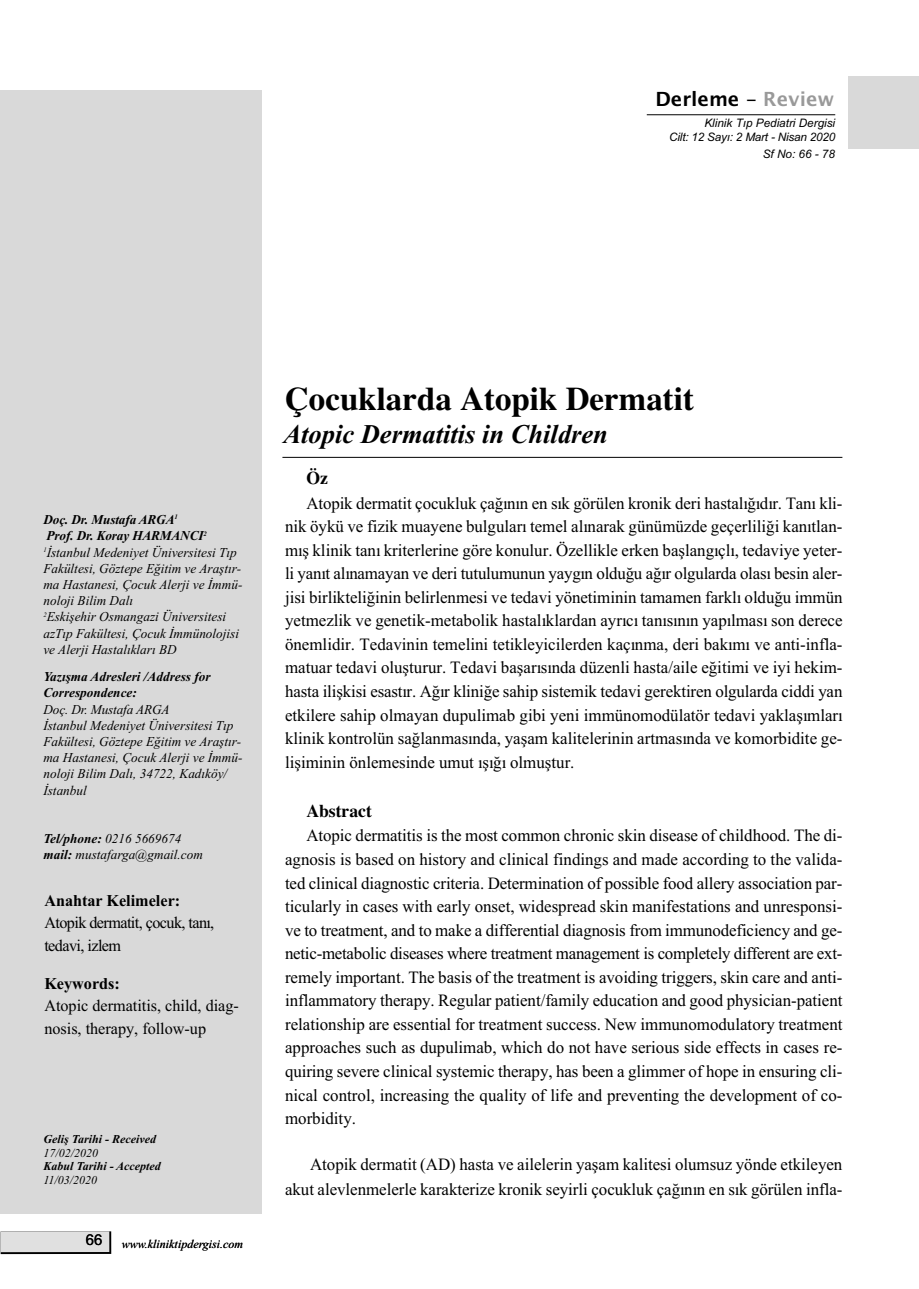
<style>
.page{position:relative;width:919px;height:1289px;background:#fff}
.page>*{position:absolute;margin:0;border:0;box-sizing:border-box;transform-origin:0 0}
.t1{font:700 33px "Times";color:#000}
.t2{font:italic 700 27px "Times New Roman";color:#000}
.t3{font:700 19.5px "Lucida Grande";color:#000}
.t4{font:700 18px "Times";color:#000}
.t5{font:17.25px/23.5px "Times New Roman";color:#000;text-align:justify}
.t6{font:16.5px/22.5px "Times New Roman";color:#000}
.t7{font:16.5px/22.5px "Times New Roman";letter-spacing:-.035em;color:#000}
.t8{font:700 16.5px "Times New Roman";color:#000}
.t9{font:15px "Arial";color:#000}
.t10{font:italic 13.5px/16.2px "Times New Roman";color:#000}
.t11{font:italic 700 13.5px/16.2px "Times New Roman";color:#000}
.t12{font:italic 12px "Times New Roman";color:#000}
.t13{font:italic 700 12px "Times New Roman";color:#000}
.t14{font:italic 11.7px/14.1px "Arial";color:#000;text-align:right}
.s1{font-weight:400}
.s2{color:#999}
.s3{font-weight:700}
</style>
<div class="page">
<div style="left:0;top:91px;width:261px;height:1123px;background:#d9d9d9"></div>
<div style="left:848px;top:77px;width:70px;height:72px;background:#d9d9d9"></div>
<hr style="left:282px;top:457px;width:560px;height:1px;background:#000">
<hr style="left:646px;top:114px;width:189px;height:1px;background:#000">
<div style="left:1px;top:1231px;width:110px;height:22px;background:#484848"></div>
<div style="left:1px;top:1231px;width:108px;height:21px;background:#e0e0e0"></div>
<p class="t3" style="left:655px;top:88px;width:180px">Derleme <span class="s1">-</span> <span class="s2">Review</span></p>
<p class="t14" style="left:669px;top:117px;width:167px">Klinik Tıp Pediatri Dergisi<br>Cilt: 12 Sayı: 2 Mart - Nisan 2020</p>
<p class="t14" style="left:762px;top:148px;width:74px">Sf No: 66 - 78</p>
<p class="t10" style="left:43px;top:512px;width:200px"><span class="s3">Doç. Dr. Mustafa ARGA</span><sup>1<br></sup><span class="s3">Prof. Dr. Koray HARMANCI</span><sup>2<br></sup><sup>1</sup>İstanbul Medeniyet Üniversitesi Tıp<br>Fakültesi, Göztepe Eğitim ve Araştır&shy;ma Hastanesi, Çocuk Alerji ve İmmü&shy;noloji Bilim Dalı<br><sup>2</sup>Eskişehir Osmangazi Üniversitesi azTıp Fakültesi, Çocuk İmmünolojisi ve Alerji Hastalıkları BD</p>
<p class="t11" style="left:43px;top:669px;width:168px">Yazışma Adresleri /Address for<br>Correspondence:</p>
<p class="t10" style="left:43px;top:702px;width:200px">Doç. Dr. Mustafa ARGA<br>İstanbul Medeniyet Üniversitesi Tıp<br>Fakültesi, Göztepe Eğitim ve Araştır&shy;ma Hastanesi, Çocuk Alerji ve İmmü&shy;noloji Bilim Dalı, 34722, Kadıköy/<br>İstanbul</p>
<p class="t10" style="left:43px;top:831px;width:161px"><span class="s3">Tel/phone:</span> 0216 5669674 <span class="s3">mail:</span> mustafarga@gmail.com</p>
<p class="t8" style="left:44px;top:890px;width:137px">Anahtar Kelimeler:</p>
<p class="t7" style="left:44px;top:912px;width:171px">Atopik dermatit, çocuk, tanı, tedavi, izlem</p>
<p class="t8" style="left:44px;top:973px;width:77px">Keywords:</p>
<p class="t6" style="left:44px;top:996px;width:196px">Atopic dermatitis, child, diag&shy;nosis, therapy, follow-up</p>
<p class="t13" style="left:43px;top:1135px;width:114px">Geliş Tarihi - Received</p>
<p class="t12" style="left:43px;top:1148px;width:56px">17/02/2020</p>
<p class="t13" style="left:43px;top:1162px;width:119px">Kabul Tarihi - Accepted</p>
<p class="t12" style="left:43px;top:1175px;width:55px">11/03/2020</p>
<p class="t9" style="left:86px;top:1231px;width:18px">66</p>
<p class="t12" style="left:122px;top:1239px;width:123px">www.kliniktipdergisi.com</p>
<h1 class="t1" style="left:285px;top:388px;width:410px">Çocuklarda Atopik Dermatit</h1>
<h2 class="t2" style="left:283px;top:425px;width:326px">Atopic Dermatitis in Children</h2>
<p class="t4" style="left:306px;top:471px;width:23px">Öz</p>
<p class="t5" style="left:285px;top:492px;width:559px;text-indent:21px">Atopik dermatit çocukluk çağının en sık görülen kronik deri hastalığıdır. Tanı kli&shy;nik öykü ve fizik muayene bulguları temel alınarak günümüzde geçerliliği kanıtlan&shy;mış klinik tanı kriterlerine göre konulur. Özellikle erken başlangıçlı, tedaviye yeter&shy;li yanıt alınamayan ve deri tutulumunun yaygın olduğu ağır olgularda olası besin aler&shy;jisi birlikteliğinin belirlenmesi ve tedavi yönetiminin tamamen farklı olduğu immün yetmezlik ve genetik-metabolik hastalıklardan ayrıcı tanısının yapılması son derece önemlidir. Tedavinin temelini tetikleyicilerden kaçınma, deri bakımı ve anti-infla&shy;matuar tedavi oluşturur. Tedavi başarısında düzenli hasta/aile eğitimi ve iyi hekim&shy;hasta ilişkisi esastır. Ağır kliniğe sahip sistemik tedavi gerektiren olgularda ciddi yan etkilere sahip olmayan dupulimab gibi yeni immünomodülatör tedavi yaklaşımları klinik kontrolün sağlanmasında, yaşam kalitelerinin artmasında ve komorbidite ge&shy;lişiminin önlemesinde umut ışığı olmuştur.</p>
<p class="t4" style="left:306px;top:804px;width:67px">Abstract</p>
<p class="t5" style="left:285px;top:825px;width:559px;text-indent:21px">Atopic dermatitis is the most common chronic skin disease of childhood. The di&shy;agnosis is based on history and clinical findings and made according to the valida&shy;ted clinical diagnostic criteria. Determination of possible food allery association par&shy;ticularly in cases with early onset, widespread skin manifestations and unresponsi&shy;ve to treatment, and to make a differential diagnosis from immunodeficiency and ge&shy;netic-metabolic diseases where treatment management is completely different are ext&shy;remely important. The basis of the treatment is avoiding triggers, skin care and anti&shy;inflammatory therapy. Regular patient/family education and good physician-patient relationship are essential for treatment success. New immunomodulatory treatment approaches such as dupulimab, which do not have serious side effects in cases re&shy;quiring severe clinical systemic therapy, has been a glimmer of hope in ensuring cli&shy;nical control, increasing the quality of life and preventing the development of co&shy;morbidity.</p>
<p class="t5" style="left:285px;top:1153px;width:559px;line-height:24.9px;text-align:right">Atopik dermatit (AD) hasta ve ailelerin yaşam kalitesi olumsuz yönde etkileyen akut alevlenmelerle karakterize kronik seyirli çocukluk çağının en sık görülen infla-</p>
</div>
